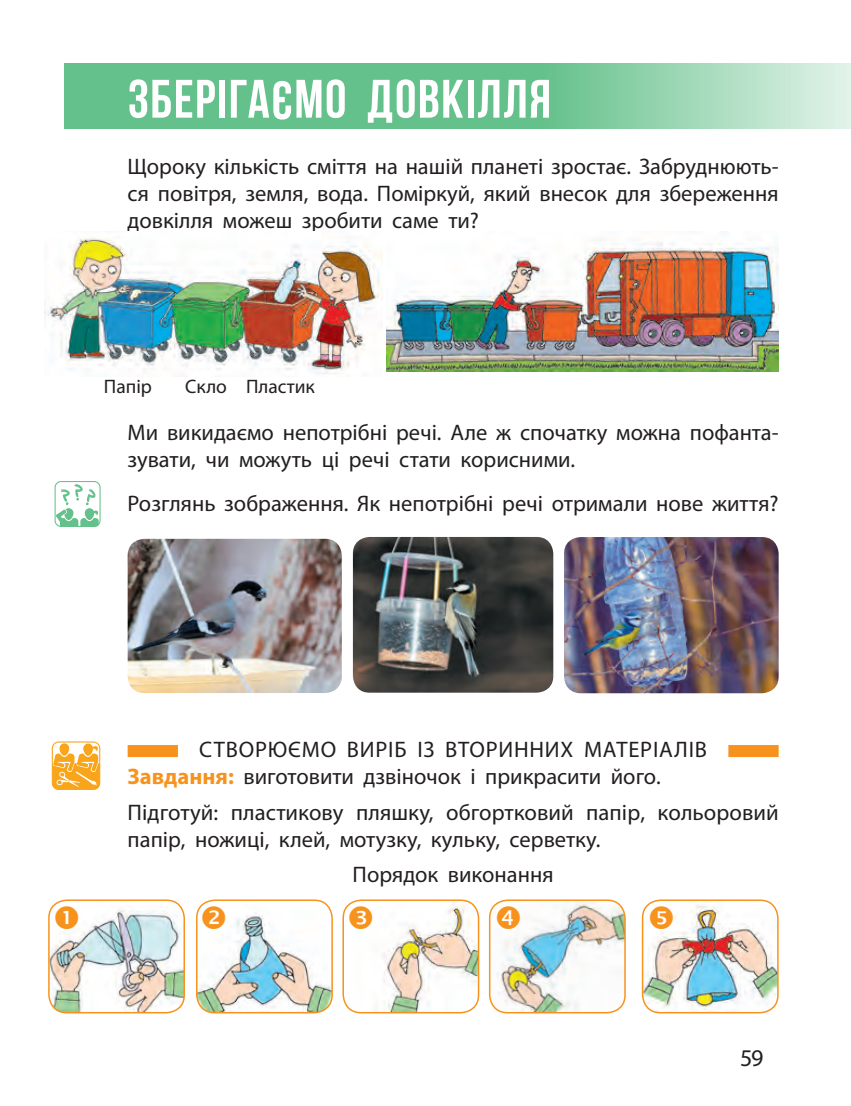
<style>
.page{position:relative;width:851px;height:1106px;background:#fff}
.page>*{position:absolute;margin:0;border:0;box-sizing:border-box;transform-origin:0 0}
.t1{font:700 54px "Bebas Neue";letter-spacing:.025em;color:#fff}
.t2{font:24px "Myriad Pro";color:#231f20}
.t3{font:22.5px/27px "Myriad Pro";color:#231f20}
.t4{font:19.5px "Myriad Pro";color:#231f20}
.s1{font-weight:700;color:#f7931d}
</style>
<div class="page">
<svg style="left:64px;top:64px;width:786px;height:65px;background:#7dca9d"></svg>
<img style="left:564px;top:537px;width:214px;height:156px">
<img style="left:128px;top:539px;width:214px;height:154px">
<img style="left:353px;top:537px;width:200px;height:155px">
<div style="left:55px;top:481px;width:46px;height:46px;border:1px solid #65c18b;border-radius:6px"></div>
<svg style="left:55px;top:484px;width:44px;height:43px"></svg>
<img style="left:44px;top:236px;width:338px;height:138px">
<img style="left:387px;top:231px;width:391px;height:141px">
<div style="left:128px;top:745px;width:650px;height:12px;background:#f7931d"></div>
<div style="left:178px;top:733px;width:550px;height:30px;background:#fff"></div>
<div style="left:52px;top:741px;width:48px;height:49px;border:1px solid #f9a51b;border-radius:6px"></div>
<svg style="left:52px;top:745px;width:48px;height:44px"></svg>
<img style="left:49px;top:901px;width:135px;height:111px">
<div style="left:48px;top:899px;width:137px;height:114px;border:2px solid #f7931d;border-radius:18px"></div>
<img style="left:197px;top:902px;width:135px;height:110px">
<div style="left:196px;top:899px;width:137px;height:114px;border:2px solid #f7931d;border-radius:18px"></div>
<img style="left:345px;top:900px;width:133px;height:112px">
<div style="left:342px;top:899px;width:137px;height:114px;border:2px solid #f7931d;border-radius:18px"></div>
<img style="left:489px;top:900px;width:136px;height:112px">
<div style="left:489px;top:899px;width:136px;height:114px;border:2px solid #f7931d;border-radius:18px"></div>
<img style="left:644px;top:900px;width:133px;height:112px">
<div style="left:641px;top:899px;width:137px;height:114px;border:2px solid #f7931d;border-radius:18px"></div>
<svg style="left:55px;top:906px;width:23px;height:23px"></svg>
<svg style="left:202px;top:906px;width:23px;height:23px"></svg>
<svg style="left:349px;top:906px;width:23px;height:23px"></svg>
<svg style="left:497px;top:906px;width:22px;height:23px"></svg>
<svg style="left:650px;top:906px;width:22px;height:23px"></svg>
<svg style="left:273px;top:81px;width:18px;height:38px"></svg>
<h1 class="t1" style="left:128px;top:69px;width:143px">Зберiга</h1>
<h1 class="t1" style="left:294px;top:69px;width:258px">МО довкiлля</h1>
<p class="t3" style="left:128px;top:153px;width:652px;text-align:justify">Щороку кількість сміття на нашій планеті зростає. Забруднюють&shy;ся повітря, земля, вода. Поміркуй, який внесок для збереження довкілля можеш зробити саме ти?</p>
<p class="t4" style="left:104px;top:375px;width:50px">Папір</p>
<p class="t4" style="left:185px;top:375px;width:131px">Скло Пластик</p>
<p class="t3" style="left:128px;top:418px;width:652px">Ми викидаємо непотрібні речі. Але ж спочатку можна пофанта&shy;зувати, чи можуть ці речі стати корисними.</p>
<p class="t3" style="left:128px;top:489px;width:652px">Розглянь зображення. Як непотрібні речі отримали нове життя?</p>
<p class="t3" style="left:199px;top:735px;width:22px">Створ</p>
<p class="t3" style="left:268px;top:735px;width:192px">юЄМО ВИРІБ із втори</p>
<p class="t3" style="left:128px;top:735px;width:534px;text-indent:386px">нних матеріалів<br><span class="s1">Завдання:</span> виготовити дзвіночок і прикрасити його.</p>
<p class="t3" style="left:128px;top:798px;width:652px">Підготуй: пластикову пляшку, обгортковий папір, кольоровий папір, ножиці, клей, мотузку, кульку, серветку.</p>
<p class="t3" style="left:352px;top:860px;width:202px">Порядок виконання</p>
<p class="t2" style="left:740px;top:1043px;width:25px">59</p>
</div>
